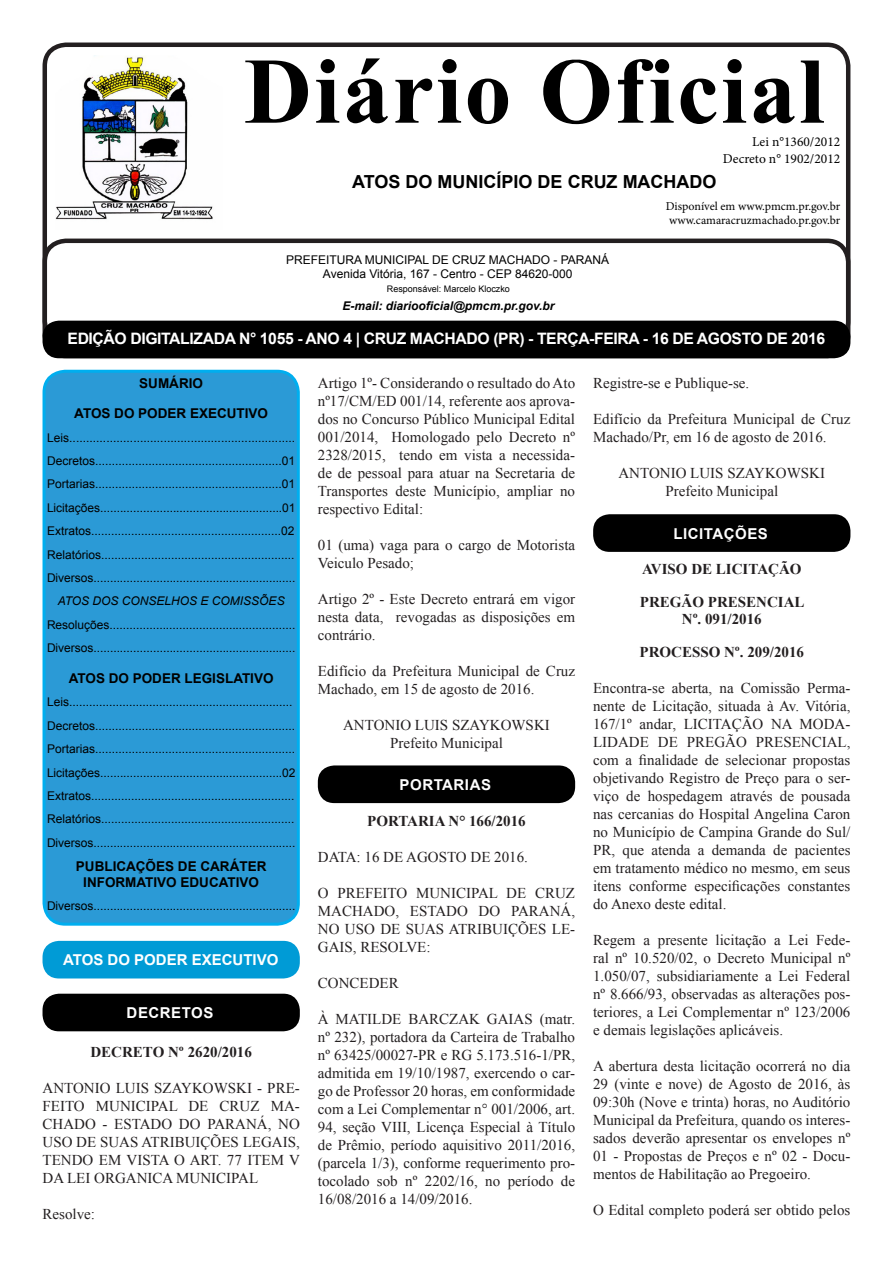
<style>
.page{position:relative;width:893px;height:1263px;background:#fff}
.page>*{position:absolute;margin:0;border:0;box-sizing:border-box;transform-origin:0 0}
.t1{font:700 93.9px "Times New Roman";letter-spacing:.025em;color:#000}
.t2{font:700 18px "Arial";color:#000}
.t3{font:700 15.75px "Arial";letter-spacing:-.025em;color:#fff}
.t4{font:15px/18px "Times New Roman";color:#231f20;text-align:justify}
.t5{font:700 15px "Times New Roman";color:#231f20}
.t6{font:700 15px "Arial";letter-spacing:.035em;color:#fff}
.t7{font:700 15px "Arial";color:#fff}
.t8{font:700 13.5px "Arial";color:#000}
.t9{font:13.5px "Minion Pro";color:#000}
.t10{font:12px "Arial";color:#000}
.t11{font:12px "Minion Pro";letter-spacing:-.005em;color:#000}
.t12{font:italic 700 12px "Arial";color:#000}
.t13{font:italic 12px "Arial";color:#000}
.t14{font:9px "Arial";color:#000}
</style>
<div class="page">
<div style="left:43px;top:43px;width:807px;height:301px;border:4px solid #231f20;border-radius:21px"></div>
<div style="left:43px;top:239px;width:807px;height:119px;border:4px solid #231f20;border-radius:21px"></div>
<div style="left:44px;top:371px;width:254px;height:553px;background:#2b9ad6;border-radius:21px"></div>
<div style="left:43px;top:370px;width:257px;height:556px;border:3px solid #00aeef;border-radius:21px"></div>
<div style="left:43px;top:321px;width:807px;height:37px;background:#000;border-radius:16px"></div>
<img style="left:55px;top:55px;width:158px;height:165px">
<div style="left:43px;top:941px;width:257px;height:37px;background:#009bd6;border-radius:16px"></div>
<div style="left:318px;top:765px;width:257px;height:38px;background:#000;border-radius:16px"></div>
<div style="left:43px;top:994px;width:257px;height:37px;background:#000;border-radius:16px"></div>
<div style="left:593px;top:514px;width:257px;height:38px;background:#000;border-radius:16px"></div>
<p class="t1" style="left:244px;top:24px;width:582px">Diário Oficial</p>
<p class="t9" style="left:752px;top:133px;width:90px">Lei n°1360/2012</p>
<p class="t9" style="left:723px;top:149px;width:119px">Decreto n° 1902/2012</p>
<p class="t2" style="left:352px;top:169px;width:366px">ATOS DO MUNICÍPIO DE CRUZ MACHADO</p>
<p class="t11" style="left:666px;top:198px;width:176px">Disponível em www.pmcm.pr.gov.br</p>
<p class="t11" style="left:669px;top:212px;width:173px">www.camaracruzmachado.pr.gov.br</p>
<p class="t10" style="left:286px;top:251px;width:325px">PREFEITURA MUNICIPAL DE CRUZ MACHADO - PARANÁ</p>
<p class="t10" style="left:323px;top:266px;width:251px">Avenida Vitória, 167 - Centro - CEP 84620-000</p>
<p class="t14" style="left:387px;top:282px;width:125px">Responsável: Marcelo Kloczko</p>
<p class="t12" style="left:343px;top:298px;width:213px">E-mail: diariooficial@pmcm.pr.gov.br</p>
<p class="t3" style="left:68px;top:327px;width:759px">EDIÇÃO DIGITALIZADA N° 1055 - ANO 4 | CRUZ MACHADO (PR) - TERÇA-FEIRA - 16 DE AGOSTO DE 2016</p>
<p class="t8" style="left:139px;top:373px;width:65px">SUMÁRIO</p>
<p class="t8" style="left:74px;top:404px;width:195px">ATOS DO PODER EXECUTIVO</p>
<p class="t10" style="left:47px;top:429px;width:250px">Leis...................................................................</p>
<p class="t10" style="left:47px;top:453px;width:250px">Decretos........................................................01</p>
<p class="t10" style="left:47px;top:476px;width:250px">Portarias........................................................01</p>
<p class="t10" style="left:47px;top:499px;width:250px">Licitações.......................................................01</p>
<p class="t10" style="left:47px;top:523px;width:249px">Extratos.........................................................02</p>
<p class="t10" style="left:47px;top:546px;width:249px">Relatórios..........................................................</p>
<p class="t10" style="left:47px;top:570px;width:250px">Diversos.............................................................</p>
<p class="t13" style="left:58px;top:593px;width:228px">ATOS DOS CONSELHOS E COMISSÕES</p>
<p class="t10" style="left:47px;top:616px;width:250px">Resoluções........................................................</p>
<p class="t10" style="left:47px;top:640px;width:250px">Diversos.............................................................</p>
<p class="t8" style="left:69px;top:669px;width:206px">ATOS DO PODER LEGISLATIVO</p>
<p class="t10" style="left:47px;top:694px;width:247px">Leis...................................................................</p>
<p class="t10" style="left:47px;top:717px;width:250px">Decretos............................................................</p>
<p class="t10" style="left:47px;top:741px;width:250px">Portarias............................................................</p>
<p class="t10" style="left:47px;top:764px;width:250px">Licitações.......................................................02</p>
<p class="t10" style="left:47px;top:787px;width:249px">Extratos.............................................................</p>
<p class="t10" style="left:47px;top:811px;width:249px">Relatórios..........................................................</p>
<p class="t10" style="left:47px;top:834px;width:250px">Diversos.............................................................</p>
<p class="t8" style="left:76px;top:856px;width:192px">PUBLICAÇÕES DE CARÁTER</p>
<p class="t8" style="left:83px;top:873px;width:177px">INFORMATIVO EDUCATIVO</p>
<p class="t10" style="left:47px;top:898px;width:250px">Diversos.............................................................</p>
<p class="t4" style="left:318px;top:374px;width:259px">Artigo 1º- Considerando o resultado do Ato nº17/CM/ED 001/14, referente aos aprova&shy;dos no Concurso Público Municipal Edital 001/2014, Homologado pelo Decreto nº 2328/2015, tendo em vista a necessida&shy;de de pessoal para atuar na Secretaria de Transportes deste Município, ampliar no respectivo Edital:</p>
<p class="t4" style="left:318px;top:536px;width:259px">01 (uma) vaga para o cargo de Motorista<br>Veiculo Pesado;</p>
<p class="t4" style="left:318px;top:590px;width:259px">Artigo 2º - Este Decreto entrará em vigor nesta data, revogadas as disposições em contrário.</p>
<p class="t4" style="left:318px;top:662px;width:259px">Edifício da Prefeitura Municipal de Cruz<br>Machado, em 15 de agosto de 2016.</p>
<p class="t4" style="left:343px;top:716px;width:208px">ANTONIO LUIS SZAYKOWSKI</p>
<p class="t4" style="left:390px;top:734px;width:114px">Prefeito Municipal</p>
<p class="t4" style="left:593px;top:374px;width:158px">Registre-se e Publique-se.</p>
<p class="t4" style="left:593px;top:410px;width:259px">Edifício da Prefeitura Municipal de Cruz<br>Machado/Pr, em 16 de agosto de 2016.</p>
<p class="t4" style="left:618px;top:464px;width:208px">ANTONIO LUIS SZAYKOWSKI</p>
<p class="t4" style="left:665px;top:482px;width:114px">Prefeito Municipal</p>
<p class="t6" style="left:673px;top:523px;width:96px">LICITAÇÕES</p>
<p class="t5" style="left:642px;top:558px;width:161px">AVISO DE LICITAÇÃO</p>
<p class="t5" style="left:640px;top:591px;width:166px">PREGÃO PRESENCIAL</p>
<p class="t5" style="left:682px;top:608px;width:81px">Nº. 091/2016</p>
<p class="t5" style="left:639px;top:641px;width:166px">PROCESSO Nº. 209/2016</p>
<p class="t4" style="left:593px;top:678px;width:259px">Encontra-se aberta, na Comissão Perma&shy;nente de Licitação, situada à Av. Vitória, 167/1º andar, LICITAÇÃO NA MODA-LIDADE DE PREGÃO PRESENCIAL, com a finalidade de selecionar propostas objetivando Registro de Preço para o ser&shy;viço de hospedagem através de pousada nas cercanias do Hospital Angelina Caron no Município de Campina Grande do Sul/ PR, que atenda a demanda de pacientes em tratamento médico no mesmo, em seus itens conforme especificações constantes do Anexo deste edital.</p>
<p class="t4" style="left:593px;top:930px;width:259px">Regem a presente licitação a Lei Fede&shy;ral nº 10.520/02, o Decreto Municipal nº 1.050/07, subsidiariamente a Lei Federal nº 8.666/93, observadas as alterações pos&shy;teriores, a Lei Complementar nº 123/2006 e demais legislações aplicáveis.</p>
<p class="t4" style="left:593px;top:1056px;width:259px">A abertura desta licitação ocorrerá no dia 29 (vinte e nove) de Agosto de 2016, às 09:30h (Nove e trinta) horas, no Auditório Municipal da Prefeitura, quando os interes&shy;sados deverão apresentar os envelopes nº 01 - Propostas de Preços e nº 02 - Docu&shy;mentos de Habilitação ao Pregoeiro.</p>
<p class="t4" style="left:593px;top:1200px;width:259px">O Edital completo poderá ser obtido pelos</p>
<p class="t6" style="left:400px;top:774px;width:93px">PORTARIAS</p>
<p class="t5" style="left:367px;top:810px;width:160px">PORTARIA N° 166/2016</p>
<p class="t4" style="left:318px;top:848px;width:212px">DATA: 16 DE AGOSTO DE 2016.</p>
<p class="t4" style="left:318px;top:884px;width:259px">O PREFEITO MUNICIPAL DE CRUZ MACHADO, ESTADO DO PARANÁ, NO USO DE SUAS ATRIBUIÇÕES LE-GAIS, RESOLVE:</p>
<p class="t4" style="left:318px;top:974px;width:82px">CONCEDER</p>
<p class="t4" style="left:318px;top:1010px;width:259px">À MATILDE BARCZAK GAIAS (matr. nº 232), portadora da Carteira de Trabalho nº 63425/00027-PR e RG 5.173.516-1/PR, admitida em 19/10/1987, exercendo o car&shy;go de Professor 20 horas, em conformidade com a Lei Complementar n° 001/2006, art.<br>94, seção VIII, Licença Especial à Título de Prêmio, período aquisitivo 2011/2016, (parcela 1/3), conforme requerimento pro&shy;tocolado sob nº 2202/16, no período de 16/08/2016 a 14/09/2016.</p>
<p class="t7" style="left:63px;top:949px;width:217px">ATOS DO PODER EXECUTIVO</p>
<p class="t6" style="left:127px;top:1002px;width:88px">DECRETOS</p>
<p class="t5" style="left:90px;top:1041px;width:163px">DECRETO Nº 2620/2016</p>
<p class="t4" style="left:43px;top:1078px;width:259px">ANTONIO LUIS SZAYKOWSKI - PRE-FEITO MUNICIPAL DE CRUZ MA-CHADO - ESTADO DO PARANÁ, NO USO DE SUAS ATRIBUIÇÕES LEGAIS, TENDO EM VISTA O ART. 77 ITEM V DA LEI ORGANICA MUNICIPAL</p>
<p class="t4" style="left:43px;top:1204px;width:54px">Resolve:</p>
</div>
